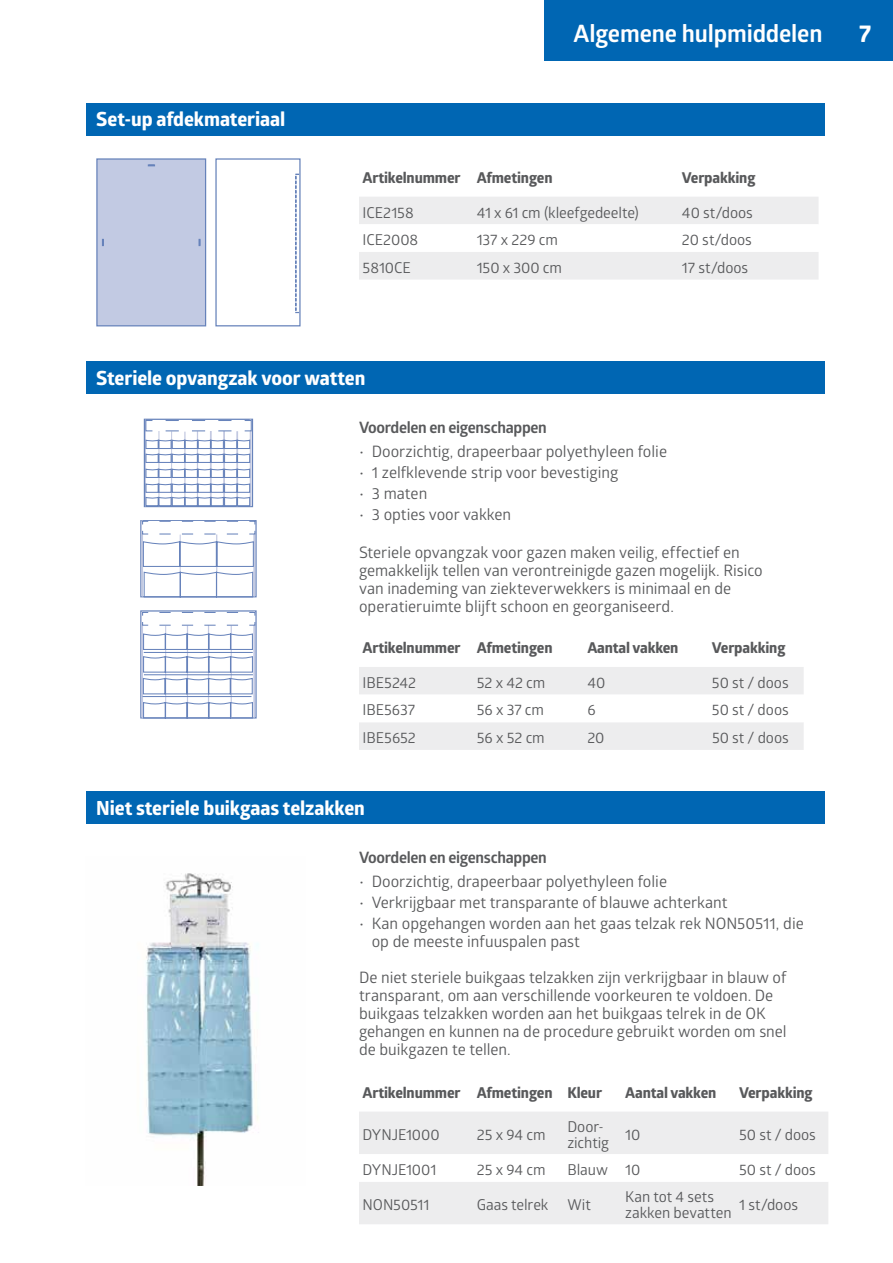
<style>
.page{position:relative;width:893px;height:1263px;background:#fff}
.page>*{position:absolute;margin:0;border:0;box-sizing:border-box;transform-origin:0 0}
.t1{font:700 24px "Glober";letter-spacing:-.005em;color:#fff}
.t2{font:700 24px "Globerx";color:#fff}
.t3{font:700 19.5px "Globerx";letter-spacing:-.005em;color:#fff}
.t4{font:15.75px/18px "Glober";color:#58595b}
.t5{font:700 15.75px "Glober";letter-spacing:-.02em;color:#58595b}
.t6{font:15px/16.5px "Glober";letter-spacing:-.005em;color:#58595b}
.t7{font:700 15px "Globerx";letter-spacing:-.01em;color:#58595b}
</style>
<div class="page">
<div style="left:544px;top:0;width:349px;height:61px;background:#0066b3"></div>
<div style="left:86px;top:104px;width:739px;height:32px;background:#0066b3"></div>
<div style="left:86px;top:362px;width:739px;height:32px;background:#0066b3"></div>
<div style="left:86px;top:792px;width:739px;height:32px;background:#0066b3"></div>
<svg style="left:359px;top:197px;width:460px;height:83px"></svg>
<svg style="left:359px;top:667px;width:445px;height:83px"></svg>
<div style="left:359px;top:1112px;width:469px;height:112px;background:#ededee"></div>
<svg style="left:359px;top:1154px;width:469px;height:28px"></svg>
<div style="left:96px;top:158px;width:110px;height:168px;background:#c2cae3;border:1px solid #6682ba"></div>
<svg style="left:148px;top:164px;width:7px;height:2px"></svg>
<svg style="left:199px;top:239px;width:2px;height:7px"></svg>
<svg style="left:102px;top:239px;width:2px;height:7px"></svg>
<div style="left:215px;top:158px;width:86px;height:168px;border:1px solid #6682ba"></div>
<svg style="left:295px;top:174px;width:4px;height:139px"></svg>
<div style="left:140px;top:610px;width:117px;height:108px;background:#fff;border:1px solid #6783bb"></div>
<hr style="left:253px;top:611px;width:2px;height:106px;background:#c3c9e3">
<hr style="left:141px;top:611px;width:2px;height:107px;background:#c3c9e3">
<hr style="left:165px;top:626px;width:1px;height:91px;background:#c3c9e3">
<hr style="left:187px;top:626px;width:1px;height:91px;background:#c3c9e3">
<hr style="left:208px;top:625px;width:1px;height:92px;background:#c3c9e3">
<hr style="left:231px;top:626px;width:1px;height:92px;background:#c3c9e3">
<svg style="left:142px;top:611px;width:114px;height:15px"></svg>
<svg style="left:141px;top:633px;width:113px;height:86px"></svg>
<div style="left:140px;top:520px;width:117px;height:77px;background:#fff;border:1px solid #6783bb"></div>
<hr style="left:253px;top:521px;width:2px;height:75px;background:#c3c9e1">
<hr style="left:141px;top:520px;width:2px;height:76px;background:#c3c9e1">
<hr style="left:180px;top:535px;width:1px;height:62px;background:#c3c9e1">
<hr style="left:216px;top:534px;width:1px;height:63px;background:#c3c9e1">
<svg style="left:142px;top:520px;width:114px;height:15px"></svg>
<svg style="left:142px;top:541px;width:112px;height:57px"></svg>
<div style="left:144px;top:419px;width:109px;height:88px;background:#fff;border:1px solid #6783bb"></div>
<hr style="left:250px;top:419px;width:1px;height:87px;background:#c3c9e1">
<hr style="left:145px;top:420px;width:1px;height:86px;background:#c3c9e1">
<hr style="left:158px;top:431px;width:1px;height:75px;background:#c3c9e1">
<hr style="left:171px;top:431px;width:1px;height:75px;background:#c3c9e1">
<hr style="left:197px;top:431px;width:1px;height:75px;background:#c3c9e1">
<hr style="left:223px;top:431px;width:2px;height:75px;background:#c3c9e1">
<hr style="left:236px;top:431px;width:2px;height:75px;background:#c3c9e1">
<hr style="left:184px;top:432px;width:2px;height:74px;background:#c3c9e1">
<hr style="left:210px;top:430px;width:2px;height:76px;background:#c3c9e1">
<svg style="left:145px;top:439px;width:106px;height:68px"></svg>
<svg style="left:145px;top:419px;width:107px;height:13px"></svg>
<img style="left:146px;top:873px;width:113px;height:312px">
<p class="t3" style="left:96px;top:105px;width:191px">Set-up afdekmateriaal</p>
<h1 class="t1" style="left:574px;top:17px;width:250px">Algemene hulpmiddelen</h1>
<h1 class="t2" style="left:859px;top:16px;width:14px">7</h1>
<p class="t7" style="left:362px;top:167px;width:192px">Artikelnummer Afmetingen</p>
<p class="t7" style="left:682px;top:167px;width:75px">Verpakking</p>
<p class="t6" style="left:362px;top:203px;width:53px">ICE2158</p>
<p class="t6" style="left:477px;top:203px;width:164px">41 x 61 cm (kleefgedeelte)</p>
<p class="t6" style="left:682px;top:203px;width:72px">40 st/doos</p>
<p class="t6" style="left:362px;top:231px;width:57px">ICE2008</p>
<p class="t6" style="left:477px;top:231px;width:83px">137 x 229 cm</p>
<p class="t6" style="left:682px;top:231px;width:72px">20 st/doos</p>
<p class="t6" style="left:362px;top:258px;width:50px">5810CE</p>
<p class="t6" style="left:477px;top:258px;width:87px">150 x 300 cm</p>
<p class="t6" style="left:682px;top:258px;width:68px">17 st/doos</p>
<p class="t3" style="left:96px;top:363px;width:271px">Steriele opvangzak voor watten</p>
<p class="t5" style="left:359px;top:416px;width:189px">Voordelen en eigenschappen</p>
<p class="t4" style="left:359px;top:441px;width:310px">• Doorzichtig, drapeerbaar polyethyleen folie</p>
<p class="t4" style="left:359px;top:462px;width:261px">• 1 zelfklevende strip voor bevestiging</p>
<p class="t4" style="left:359px;top:483px;width:70px">• 3 maten</p>
<p class="t4" style="left:359px;top:504px;width:154px">• 3 opties voor vakken</p>
<p class="t4" style="left:359px;top:542px;width:405px">Steriele opvangzak voor gazen maken veilig, effectief en gemakkelijk tellen van verontreinigde gazen mogelijk. Risico van inademing van ziekteverwekkers is minimaal en de operatieruimte blijft schoon en georganiseerd.</p>
<p class="t7" style="left:362px;top:637px;width:192px">Artikelnummer Afmetingen</p>
<p class="t7" style="left:587px;top:637px;width:93px">Aantal vakken</p>
<p class="t7" style="left:712px;top:637px;width:75px">Verpakking</p>
<p class="t6" style="left:363px;top:673px;width:55px">IBE5242</p>
<p class="t6" style="left:477px;top:673px;width:70px">52 x 42 cm</p>
<p class="t6" style="left:587px;top:673px;width:20px">40</p>
<p class="t6" style="left:712px;top:673px;width:78px">50 st / doos</p>
<p class="t6" style="left:363px;top:701px;width:54px">IBE5637</p>
<p class="t6" style="left:477px;top:701px;width:69px">56 x 37 cm</p>
<p class="t6" style="left:587px;top:701px;width:10px">6</p>
<p class="t6" style="left:712px;top:701px;width:78px">50 st / doos</p>
<p class="t6" style="left:363px;top:729px;width:55px">IBE5652</p>
<p class="t6" style="left:477px;top:729px;width:69px">56 x 52 cm</p>
<p class="t6" style="left:587px;top:729px;width:19px">20</p>
<p class="t6" style="left:712px;top:729px;width:78px">50 st / doos</p>
<p class="t3" style="left:96px;top:793px;width:270px">Niet steriele buikgaas telzakken</p>
<p class="t5" style="left:359px;top:846px;width:189px">Voordelen en eigenschappen</p>
<p class="t4" style="left:359px;top:871px;width:310px">• Doorzichtig, drapeerbaar polyethyleen folie</p>
<p class="t4" style="left:359px;top:892px;width:370px">• Verkrijgbaar met transparante of blauwe achterkant</p>
<p class="t4" style="left:372px;top:913px;width:434px;text-indent:-13px">• Kan opgehangen worden aan het gaas telzak rek NON50511, die op de meeste infuuspalen past</p>
<p class="t4" style="left:359px;top:967px;width:429px">De niet steriele buikgaas telzakken zijn verkrijgbaar in blauw of transparant, om aan verschillende voorkeuren te voldoen. De buikgaas telzakken worden aan het buikgaas telrek in de OK gehangen en kunnen na de procedure gebruikt worden om snel de buikgazen te tellen.</p>
<p class="t7" style="left:362px;top:1082px;width:241px">Artikelnummer Afmetingen Kleur</p>
<p class="t7" style="left:625px;top:1082px;width:93px">Aantal vakken</p>
<p class="t7" style="left:739px;top:1082px;width:75px">Verpakking</p>
<p class="t6" style="left:363px;top:1125px;width:79px">DYNJE1000</p>
<p class="t6" style="left:477px;top:1125px;width:70px">25 x 94 cm</p>
<p class="t6" style="left:567px;top:1117px;width:43px">Door&shy;zichtig</p>
<p class="t6" style="left:625px;top:1125px;width:17px">10</p>
<p class="t6" style="left:739px;top:1125px;width:78px">50 st / doos</p>
<p class="t6" style="left:363px;top:1161px;width:76px">DYNJE1001</p>
<p class="t6" style="left:477px;top:1161px;width:70px">25 x 94 cm</p>
<p class="t6" style="left:567px;top:1161px;width:75px">Blauw 10</p>
<p class="t6" style="left:739px;top:1161px;width:78px">50 st / doos</p>
<p class="t6" style="left:363px;top:1196px;width:68px">NON50511</p>
<p class="t6" style="left:477px;top:1196px;width:73px">Gaas telrek</p>
<p class="t6" style="left:567px;top:1196px;width:25px">Wit</p>
<p class="t6" style="left:625px;top:1187px;width:108px">Kan tot 4 sets zakken bevatten</p>
<p class="t6" style="left:739px;top:1196px;width:60px">1 st/doos</p>
</div>
